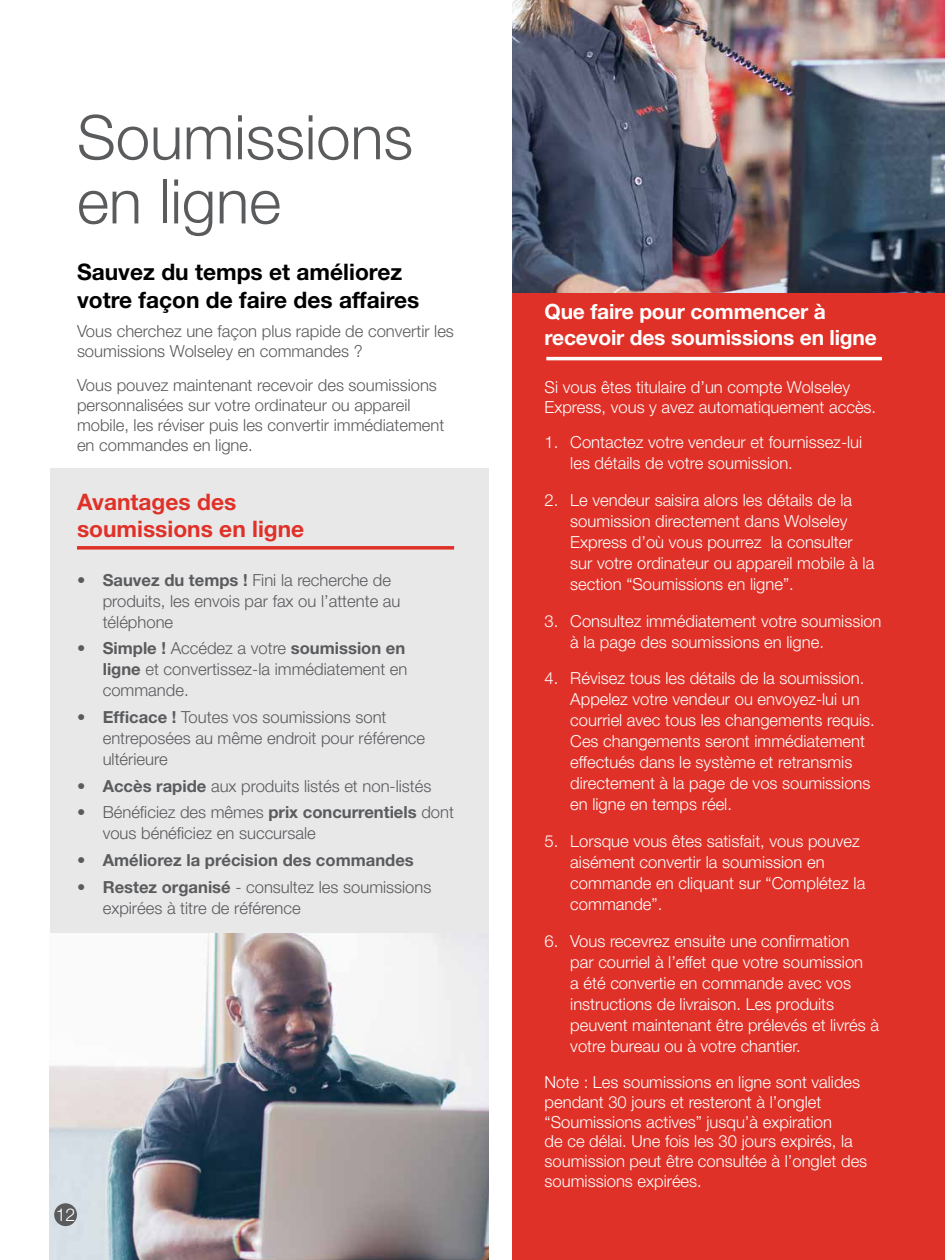
<style>
.page{position:relative;width:945px;height:1260px;background:#fff}
.page>*{position:absolute;margin:0;border:0;box-sizing:border-box;transform-origin:0 0}
.t1{font:300 61.6px/64.2px "Helvetica Neue";color:#5a5b5d}
.t2{font:700 22.75px/27.3px "Helvetica Neue";color:#000}
.t3{font:700 22.75px/26.2px "Helvetica Neue";color:#e03128}
.t4{font:700 21px/26.2px "Helvetica Neue";letter-spacing:-.01em;color:#fff}
.t5{font:300 17.68px "Helvetica Neue";color:#fff}
.t6{font:300 16.62px/21px "Helvetica Neue";color:#fff}
.t7{font:300 16.62px/21px "Helvetica Neue";color:#5a5b5d}
.t8{font:700 16.62px "Helvetica Neue";color:#5a5b5d}
.s1{font-weight:700}
</style>
<div class="page">
<img style="left:513px;top:0;width:432px;height:294px">
<div style="left:513px;top:294px;width:432px;height:966px;background:#e03128"></div>
<div style="left:50px;top:469px;width:438px;height:791px;background:#e8e8e9"></div>
<svg style="left:77px;top:546px;width:377px;height:4px;background:#e0473f"></svg>
<hr style="left:546px;top:357px;width:336px;height:3px;background:#fff">
<img style="left:50px;top:934px;width:438px;height:326px">
<div style="left:54px;top:1203px;width:23px;height:23px;background:#5a5b5d;border-radius:50%"></div>
<h1 class="t1" style="left:77px;top:104px;width:338px">Soumissions en ligne</h1>
<h2 class="t2" style="left:77px;top:258px;width:344px">Sauvez du temps et améliorez votre façon de faire des affaires</h2>
<p class="t7" style="left:77px;top:321px;width:378px;line-height:19.9px">Vous cherchez une façon plus rapide de convertir les soumissions Wolseley en commandes ?</p>
<p class="t7" style="left:77px;top:375px;width:369px;line-height:19.9px">Vous pouvez maintenant recevoir des soumissions personnalisées sur votre ordinateur ou appareil mobile, les réviser puis les convertir immédiatement en commandes en ligne.</p>
<h2 class="t3" style="left:77px;top:489px;width:229px">Avantages des soumissions en ligne</h2>
<p class="t7" style="left:103px;top:569px;width:299px;text-indent:-26px"><span class="s1">• Sauvez du temps !</span> Fini la recherche de produits, les envois par fax ou l’attente au téléphone</p>
<p class="t7" style="left:103px;top:638px;width:306px;text-indent:-26px"><span class="s1">• Simple !</span> Accédez a votre <span class="s1">soumission en ligne</span> et convertissez-la immédiatement en commande.</p>
<p class="t7" style="left:103px;top:706px;width:324px;text-indent:-26px"><span class="s1">• Efficace !</span> Toutes vos soumissions sont entreposées au même endroit pour référence ultérieure</p>
<p class="t7" style="left:77px;top:775px;width:356px"><span class="s1">• Accès rapide</span> aux produits listés et non-listés</p>
<p class="t7" style="left:103px;top:802px;width:353px;text-indent:-26px">• Bénéficiez des mêmes <span class="s1">prix concurrentiels</span> dont vous bénéficiez en succursale</p>
<p class="t8" style="left:77px;top:850px;width:338px">• Améliorez la précision des commandes</p>
<p class="t7" style="left:103px;top:876px;width:330px;text-indent:-26px"><span class="s1">• Restez organisé</span> - consultez les soumissions expirées à titre de référence</p>
<p class="t5" style="left:56px;top:1204px;width:21px">12</p>
<p class="t4" style="left:545px;top:298px;width:334px">Que faire pour commencer à recevoir des soumissions en ligne</p>
<p class="t6" style="left:545px;top:377px;width:333px;line-height:19.9px">Si vous êtes titulaire d’un compte Wolseley<br>Express, vous y avez automatiquement accès.</p>
<p class="t6" style="left:570px;top:431px;width:293px;text-indent:-26px">1. Contactez votre vendeur et fournissez-lui les détails de votre soumission.</p>
<p class="t6" style="left:570px;top:489px;width:305px;text-indent:-26px">2. Le vendeur saisira alors les détails de la soumission directement dans Wolseley Express d’où vous pourrez la consulter sur votre ordinateur ou appareil mobile à la section “Soumissions en ligne”.</p>
<p class="t6" style="left:570px;top:610px;width:313px;text-indent:-26px">3. Consultez immédiatement votre soumission à la page des soumissions en ligne.</p>
<p class="t6" style="left:570px;top:668px;width:306px;text-indent:-26px">4. Révisez tous les détails de la soumission.<br>Appelez votre vendeur ou envoyez-lui un courriel avec tous les changements requis.<br>Ces changements seront immédiatement effectués dans le système et retransmis directement à la page de vos soumissions en ligne en temps réel.</p>
<p class="t6" style="left:570px;top:830px;width:296px;text-indent:-26px">5. Lorsque vous êtes satisfait, vous pouvez aisément convertir la soumission en commande en cliquant sur “Complétez la commande”.</p>
<p class="t6" style="left:570px;top:930px;width:310px;text-indent:-26px">6. Vous recevrez ensuite une confirmation<br>par courriel à l’effet que votre soumission<br>a été convertie en commande avec vos instructions de livraison. Les produits peuvent maintenant être prélevés et livrés à votre bureau ou à votre chantier.</p>
<p class="t6" style="left:545px;top:1071px;width:324px;line-height:19.9px">Note : Les soumissions en ligne sont valides pendant 30 jours et resteront à l’onglet “Soumissions actives” jusqu’à expiration<br>de ce délai. Une fois les 30 jours expirés, la soumission peut être consultée à l’onglet des soumissions expirées.</p>
</div>
